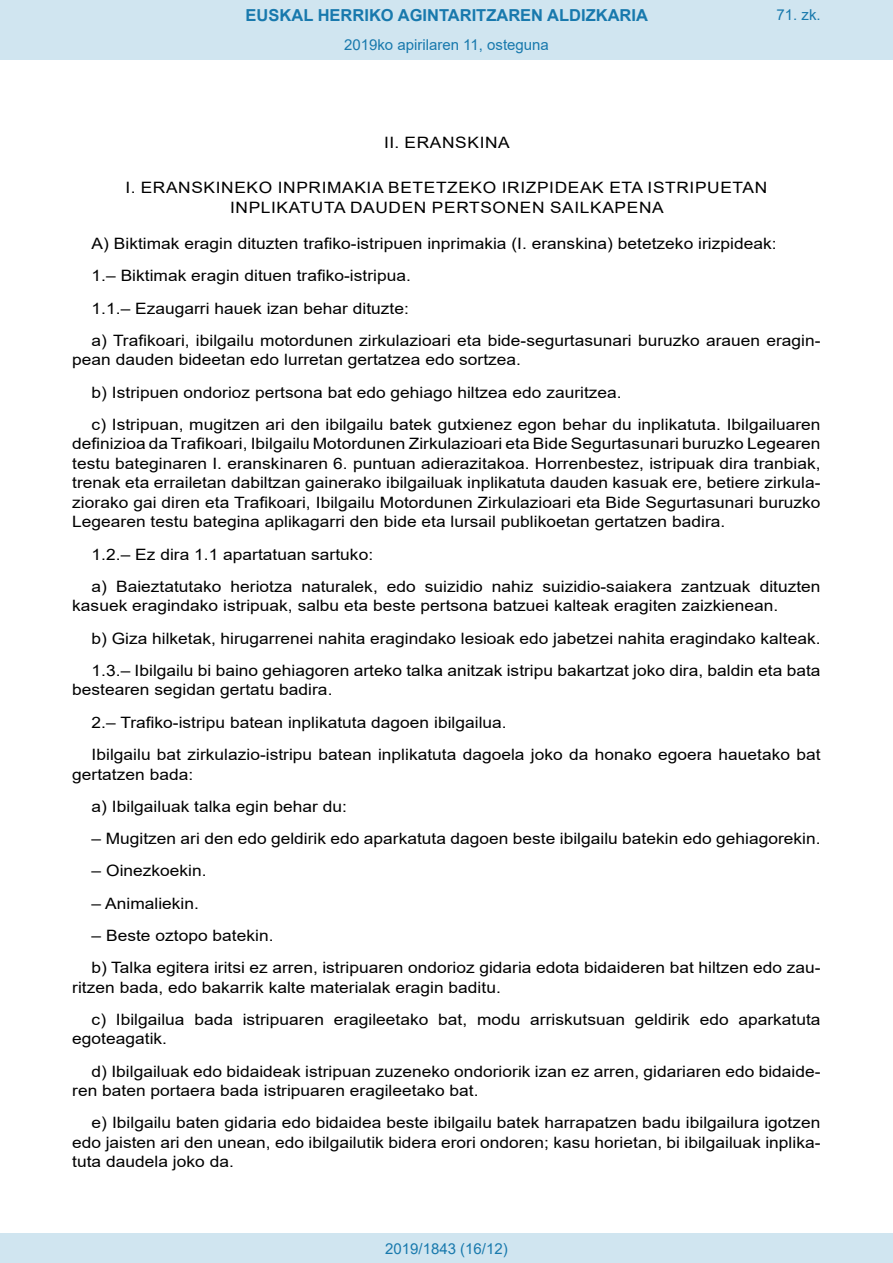
<style>
.page{position:relative;width:893px;height:1263px;background:#fff}
.page>*{position:absolute;margin:0;border:0;box-sizing:border-box;transform-origin:0 0}
.t1{font:700 16.5px "Arial";color:#1879ad}
.BOPVDetalle{font:15.6px/19.5px "Arial";color:#000;scale:1.11 1}
.BOPVClave{font:15.6px/19.5px "Arial";letter-spacing:.035em;color:#000;text-align:center;scale:1.11 1}
.Paginacion_Centro{font:15px "Arial";color:#1879ad}
</style>
<div class="page">
<div style="left:0;top:0;width:893px;height:60px;background:#d0e5f0"></div>
<div style="left:0;top:1233px;width:893px;height:30px;background:#d0e5f0"></div>
<p class="t1" style="left:246px;top:3px;width:404px">EUSKAL HERRIKO AGINTARITZAREN ALDIZKARIA</p>
<p class="Paginacion_Centro" style="left:344px;top:35px;width:206px">2019ko apirilaren 11, osteguna</p>
<p class="Paginacion_Centro" style="left:776px;top:5px;width:46px">71. zk.</p>
<p class="BOPVClave" style="left:384px;top:133px;width:115px">II. ERANSKINA</p>
<p class="BOPVClave" style="left:126px;top:178px;width:580px">I. ERANSKINEKO INPRIMAKIA BETETZEKO IRIZPIDEAK ETA ISTRIPUETAN<br>INPLIKATUTA DAUDEN PERTSONEN SAILKAPENA</p>
<p class="BOPVDetalle" style="left:92px;top:234px;width:618px">A) Biktimak eragin dituzten trafiko-istripuen inprimakia (I. eranskina) betetzeko irizpideak:</p>
<p class="BOPVDetalle" style="left:92px;top:266px;width:289px">1.– Biktimak eragin dituen trafiko-istripua.</p>
<p class="BOPVDetalle" style="left:92px;top:298px;width:287px">1.1.– Ezaugarri hauek izan behar dituzte:</p>
<p class="BOPVDetalle" style="left:72px;top:331px;width:676px;text-indent:19px">a) Trafikoari, ibilgailu motordunen zirkulazioari eta bide-segurtasunari buruzko arauen eragin&shy;pean dauden bideetan edo lurretan gertatzea edo sortzea.</p>
<p class="BOPVDetalle" style="left:92px;top:382px;width:479px">b) Istripuen ondorioz pertsona bat edo gehiago hiltzea edo zauritzea.</p>
<p class="BOPVDetalle" style="left:72px;top:415px;width:676px;text-align:justify;text-indent:19px">c) Istripuan, mugitzen ari den ibilgailu batek gutxienez egon behar du inplikatuta. Ibilgailuaren definizioa da Trafikoari, Ibilgailu Motordunen Zirkulazioari eta Bide Segurtasunari buruzko Legearen testu bateginaren I. eranskinaren 6. puntuan adierazitakoa. Horrenbestez, istripuak dira tranbiak, trenak eta errailetan dabiltzan gainerako ibilgailuak inplikatuta dauden kasuak ere, betiere zirkula&shy;ziorako gai diren eta Trafikoari, Ibilgailu Motordunen Zirkulazioari eta Bide Segurtasunari buruzko Legearen testu bategina aplikagarri den bide eta lursail publikoetan gertatzen badira.</p>
<p class="BOPVDetalle" style="left:92px;top:544px;width:255px">1.2.– Ez dira 1.1 apartatuan sartuko:</p>
<p class="BOPVDetalle" style="left:72px;top:577px;width:676px;text-indent:19px">a) Baieztatutako heriotza naturalek, edo suizidio nahiz suizidio-saiakera zantzuak dituzten kasuek eragindako istripuak, salbu eta beste pertsona batzuei kalteak eragiten zaizkienean.</p>
<p class="BOPVDetalle" style="left:92px;top:628px;width:658px">b) Giza hilketak, hirugarrenei nahita eragindako lesioak edo jabetzei nahita eragindako kalteak.</p>
<p class="BOPVDetalle" style="left:72px;top:661px;width:675px;text-indent:19px">1.3.– Ibilgailu bi baino gehiagoren arteko talka anitzak istripu bakartzat joko dira, baldin eta bata bestearen segidan gertatu badira.</p>
<p class="BOPVDetalle" style="left:92px;top:712px;width:375px">2.– Trafiko-istripu batean inplikatuta dagoen ibilgailua.</p>
<p class="BOPVDetalle" style="left:72px;top:745px;width:675px;text-indent:19px">Ibilgailu bat zirkulazio-istripu batean inplikatuta dagoela joko da honako egoera hauetako bat gertatzen bada:</p>
<p class="BOPVDetalle" style="left:92px;top:796px;width:232px">a) Ibilgailuak talka egin behar du:</p>
<p class="BOPVDetalle" style="left:92px;top:829px;width:658px">– Mugitzen ari den edo geldirik edo aparkatuta dagoen beste ibilgailu batekin edo gehiagorekin.</p>
<p class="BOPVDetalle" style="left:92px;top:861px;width:105px">– Oinezkoekin.</p>
<p class="BOPVDetalle" style="left:92px;top:893px;width:98px">– Animaliekin.</p>
<p class="BOPVDetalle" style="left:92px;top:925px;width:165px">– Beste oztopo batekin.</p>
<p class="BOPVDetalle" style="left:72px;top:958px;width:676px;text-indent:19px">b) Talka egitera iritsi ez arren, istripuaren ondorioz gidaria edota bidaideren bat hiltzen edo zau&shy;ritzen bada, edo bakarrik kalte materialak eragin baditu.</p>
<p class="BOPVDetalle" style="left:72px;top:1009px;width:676px;text-indent:19px">c) Ibilgailua bada istripuaren eragileetako bat, modu arriskutsuan geldirik edo aparkatuta egoteagatik.</p>
<p class="BOPVDetalle" style="left:72px;top:1061px;width:676px;text-indent:19px">d) Ibilgailuak edo bidaideak istripuan zuzeneko ondoriorik izan ez arren, gidariaren edo bidaide&shy;ren baten portaera bada istripuaren eragileetako bat.</p>
<p class="BOPVDetalle" style="left:72px;top:1113px;width:676px;text-align:justify;text-indent:19px">e) Ibilgailu baten gidaria edo bidaidea beste ibilgailu batek harrapatzen badu ibilgailura igotzen edo jaisten ari den unean, edo ibilgailutik bidera erori ondoren; kasu horietan, bi ibilgailuak inplika&shy;tuta daudela joko da.</p>
<p class="Paginacion_Centro" style="left:385px;top:1238px;width:124px">2019/1843 (16/12)</p>
</div>
